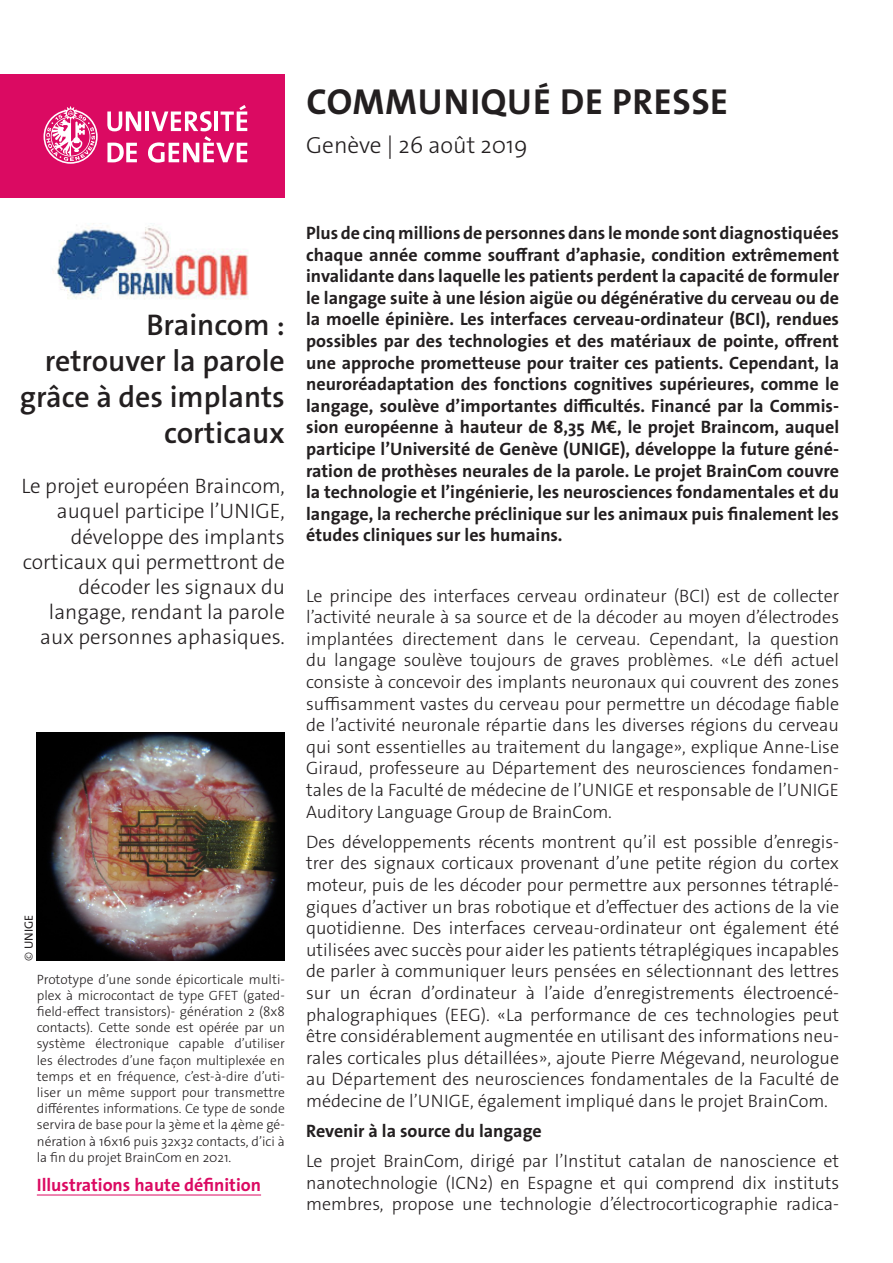
<style>
.page{position:relative;width:893px;height:1263px;background:#fff}
.page>*{position:absolute;margin:0;border:0;box-sizing:border-box;transform-origin:0 0}
._4__texte_courant{font:700 36.3px "The Sans Os F";letter-spacing:.02em;color:#231f20}
._1__grand_titre{font:600 30px/36px "The Sans Os F";color:#231f20;text-align:right}
._4__texte_courant-2{font:300 23.4px "The Sans Os F";color:#231f20}
._1__grand_titre-2{font:300 21px/25.2px "The Sans Os F";color:#231f20;text-align:right}
._4__texte_courant-3{font:300 18px/21.6px "The Sans Os F";color:#231f20;text-align:justify}
._4__texte_courant-4{font:700 18px/21.6px "The Sans Os F";color:#231f20;text-align:justify}
.t1{font:700 18px "The Sans Os F";color:#db0a62}
.t2{font:300 13.5px/16.2px "The Sans Os F";color:#231f20;text-align:justify}
.t3{font:12px "The Sans Os F";letter-spacing:.01em;color:#231f20}
.s1{font-weight:300}
</style>
<div class="page">
<div style="left:0;top:74px;width:285px;height:124px;background:#db0a62"></div>
<svg style="left:44px;top:106px;width:54px;height:58px"></svg>
<svg style="left:107px;top:111px;width:34px;height:20px"></svg>
<hr style="left:145px;top:111px;width:4px;height:20px;background:#fff">
<svg style="left:107px;top:143px;width:30px;height:19px"></svg>
<svg style="left:148px;top:105px;width:99px;height:58px"></svg>
<img style="left:37px;top:732px;width:248px;height:229px">
<hr style="left:37px;top:1194px;width:224px;height:1px;background:#db0a62">
<img style="left:53px;top:223px;width:196px;height:77px">
<p class="_4__texte_courant" style="left:306px;top:78px;width:423px">COMMUNIQUÉ DE PRESSE</p>
<p class="_4__texte_courant-2" style="left:306px;top:130px;width:223px">Genève | 26 août 2019</p>
<p class="_1__grand_titre" style="left:20px;top:307px;width:267px">Braincom : retrouver la parole grâce à des implants corticaux</p>
<p class="_1__grand_titre-2" style="left:22px;top:474px;width:265px">Le projet européen Braincom, auquel participe l’UNIGE, développe des implants corticaux qui permettront de décoder les signaux du langage, rendant la parole aux personnes aphasiques.</p>
<p class="t3" style="left:21px;top:961px;width:48px;rotate:-90deg"><span class="s1">©</span> UNIGE</p>
<p class="t2" style="left:37px;top:971px;width:250px">Prototype d’une sonde épicorticale multi&shy;plex à microcontact de type GFET (gated&shy;field-effect transistors)- génération 2 (8x8 contacts). Cette sonde est opérée par un système électronique capable d’utiliser les électrodes d’une façon multiplexée en temps et en fréquence, c’est-à-dire d’uti&shy;liser un même support pour transmettre différentes informations. Ce type de sonde servira de base pour la 3ème et la 4ème gé&shy;nération à 16x16 puis 32x32 contacts, d’ici à la fin du projet BrainCom en 2021.</p>
<p class="t1" style="left:37px;top:1173px;width:226px">Illustrations haute définition</p>
<p class="_4__texte_courant-4" style="left:306px;top:222px;width:534px">Plus de cinq millions de personnes dans le monde sont diagnostiquées chaque année comme souffrant d’aphasie, condition extrêmement invalidante dans laquelle les patients perdent la capacité de formuler le langage suite à une lésion aigüe ou dégénérative du cerveau ou de la moelle épinière. Les interfaces cerveau-ordinateur (BCI), rendues possibles par des technologies et des matériaux de pointe, offrent une approche prometteuse pour traiter ces patients. Cependant, la neuroréadaptation des fonctions cognitives supérieures, comme le langage, soulève d’importantes difficultés. Financé par la Commis&shy;sion européenne à hauteur de 8,35 M€, le projet Braincom, auquel participe l’Université de Genève (UNIGE), développe la future géné&shy;ration de prothèses neurales de la parole. Le projet BrainCom couvre la technologie et l’ingénierie, les neurosciences fondamentales et du langage, la recherche préclinique sur les animaux puis finalement les études cliniques sur les humains.</p>
<p class="_4__texte_courant-3" style="left:306px;top:585px;width:534px">Le principe des interfaces cerveau ordinateur (BCI) est de collecter l’activité neurale à sa source et de la décoder au moyen d’électrodes implantées directement dans le cerveau. Cependant, la question du langage soulève toujours de graves problèmes. «Le défi actuel consiste à concevoir des implants neuronaux qui couvrent des zones suffisamment vastes du cerveau pour permettre un décodage fiable de l’activité neuronale répartie dans les diverses régions du cerveau qui sont essentielles au traitement du langage», explique Anne-Lise Giraud, professeure au Département des neurosciences fondamen&shy;tales de la Faculté de médecine de l’UNIGE et responsable de l’UNIGE Auditory Language Group de BrainCom.</p>
<p class="_4__texte_courant-3" style="left:306px;top:831px;width:534px">Des développements récents montrent qu’il est possible d’enregis&shy;trer des signaux corticaux provenant d’une petite région du cortex moteur, puis de les décoder pour permettre aux personnes tétraplé&shy;giques d’activer un bras robotique et d’effectuer des actions de la vie quotidienne. Des interfaces cerveau-ordinateur ont également été utilisées avec succès pour aider les patients tétraplégiques incapables de parler à communiquer leurs pensées en sélectionnant des lettres sur un écran d’ordinateur à l’aide d’enregistrements électroencé&shy;phalographiques (EEG). «La performance de ces technologies peut être considérablement augmentée en utilisant des informations neu&shy;rales corticales plus détaillées», ajoute Pierre Mégevand, neurologue au Département des neurosciences fondamentales de la Faculté de médecine de l’UNIGE, également impliqué dans le projet BrainCom.</p>
<p class="_4__texte_courant-4" style="left:306px;top:1120px;width:237px">Revenir à la source du langage</p>
<p class="_4__texte_courant-3" style="left:306px;top:1150px;width:534px">Le projet BrainCom, dirigé par l’Institut catalan de nanoscience et nanotechnologie (ICN2) en Espagne et qui comprend dix instituts membres, propose une technologie d’électrocorticographie radica-</p>
</div>
